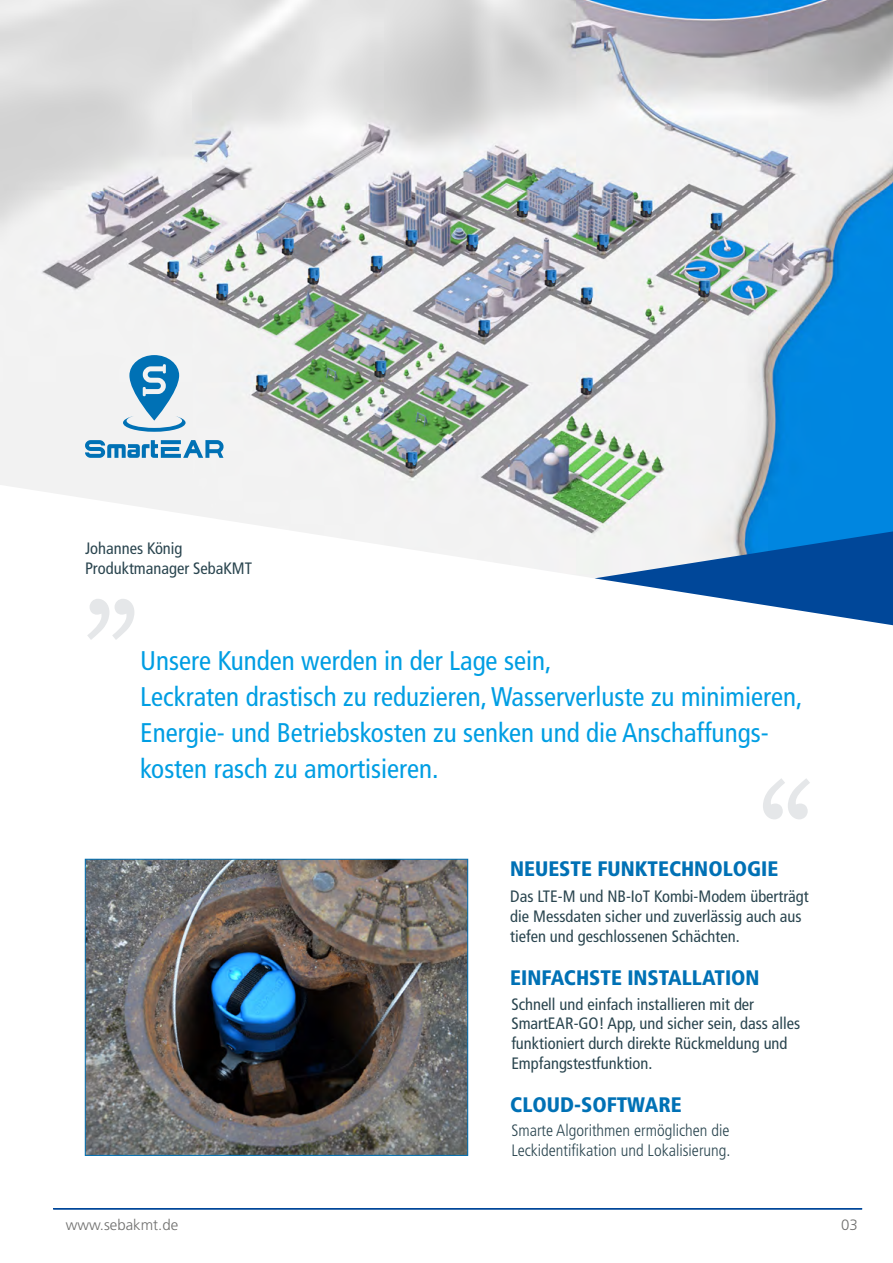
<style>
.page{position:relative;width:893px;height:1263px;background:#fff}
.page>*{position:absolute;margin:0;border:0;box-sizing:border-box;transform-origin:0 0}
.t1{font:condensed 27px/36px "Frutiger LT Pro";color:#009ee3}
.t2{font:900 condensed 21px "Frutiger LT Pro";color:#0071b5}
.t3{font:condensed 16.5px/19.8px "Frutiger LT Pro";color:#2a454f}
.t4{font:300 condensed 16.5px/19.8px "Frutiger LT Pro";color:#2a454f}
.t5{font:300 15px "Frutiger LT Pro";color:#6f6f6e}
</style>
<div class="page">
<hr style="left:53px;top:1208px;width:809px;height:1px;background:#004799">
<img style="left:87px;top:861px;width:379px;height:292px">
<div style="left:85px;top:859px;width:383px;height:296px;border:1px solid #0071b5"></div>
<img style="left:0;top:0;width:893px;height:579px">
<svg style="left:595px;top:531px;width:298px;height:94px"></svg>
<svg style="left:123px;top:355px;width:63px;height:77px"></svg>
<svg style="left:85px;top:440px;width:139px;height:18px"></svg>
<svg style="left:87px;top:599px;width:47px;height:41px"></svg>
<svg style="left:763px;top:778px;width:47px;height:41px"></svg>
<p class="t3" style="left:85px;top:538px;width:169px">Johannes König<br>Produktmanager SebaKMT</p>
<h1 class="t1" style="left:140px;top:643px;width:664px">Unsere Kunden werden in der Lage sein,<br>Leckraten drastisch zu reduzieren, Wasserverluste zu minimieren, Energie- und Betriebskosten zu senken und die Anschaffungs&shy;kosten rasch zu amortisieren.</h1>
<p class="t2" style="left:510px;top:856px;width:270px">NEUESTE FUNKTECHNOLOGIE</p>
<p class="t3" style="left:510px;top:887px;width:300px">Das LTE-M und NB-IoT Kombi-Modem überträgt die Messdaten sicher und zuverlässig auch aus tiefen und geschlossenen Schächten.</p>
<p class="t2" style="left:510px;top:964px;width:251px">EINFACHSTE INSTALLATION</p>
<p class="t3" style="left:511px;top:994px;width:290px">Schnell und einfach installieren mit der SmartEAR-GO! App, und sicher sein, dass alles funktioniert durch direkte Rückmeldung und Empfangstestfunktion.</p>
<p class="t2" style="left:510px;top:1092px;width:173px">CLOUD-SOFTWARE</p>
<p class="t4" style="left:511px;top:1121px;width:221px">Smarte Algorithmen ermöglichen die<br>Leckidentifikation und Lokalisierung.</p>
<p class="t5" style="left:66px;top:1216px;width:114px">www.sebakmt.de</p>
<p class="t5" style="left:841px;top:1216px;width:18px">03</p>
</div>
